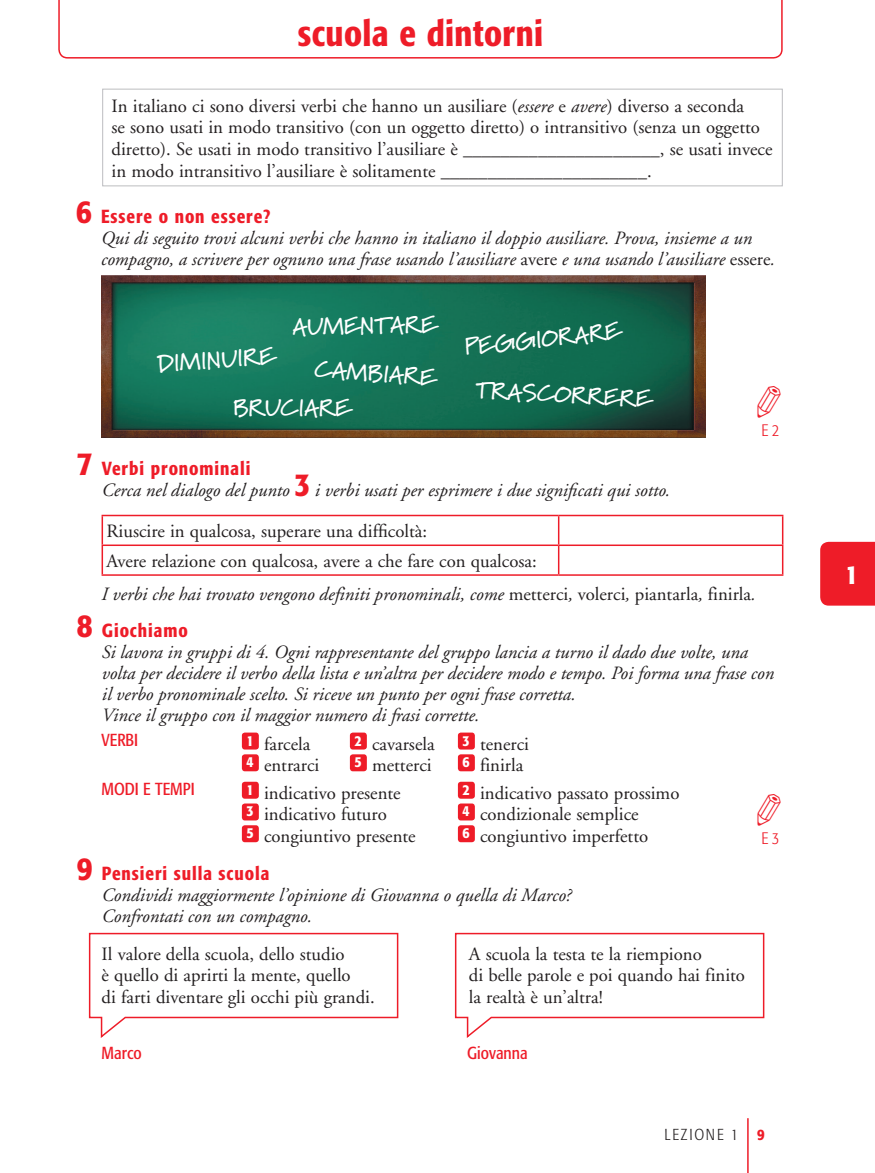
<style>
.page{position:relative;width:875px;height:1173px;background:#fff}
.page>*{position:absolute;margin:0;border:0;box-sizing:border-box;transform-origin:0 0}
.t1{font:500 condensed 36px "Formata";letter-spacing:.015em;color:#ee1c28}
.t2{font:500 condensed 27px "Formata";color:#fff}
.t3{font:700 24px "Marydale";color:#fff}
.t4{font:18.75px/21.8px "Adobe Garamond";color:#231f20}
.t5{font:italic 18.75px/21px "Adobe Garamond";color:#231f20}
.t6{font:500 condensed 18.75px "Formata";letter-spacing:.05em;color:#ee1c28}
.t7{font:condensed 17.25px "Formata";color:#ee1c28}
.t8{font:300 condensed 16.5px "Formata";color:#ee1c28}
.t9{font:300 condensed 15.75px "Formata";letter-spacing:.115em;color:#231f20}
.s1{font-style:italic}
.s2{font-size:33px}
.s3{font-style:normal}
.s4{font-family:"Formata";font-weight:500;font-style:normal;font-stretch:condensed;font-size:33px;color:#ee1c28}
.s5{font-weight:500;color:#ee1c28}
</style>
<div class="page">
<svg style="left:88px;top:932px;width:311px;height:106px"></svg>
<svg style="left:454px;top:932px;width:311px;height:106px"></svg>
<div style="left:102px;top:89px;width:681px;height:97px;border:1px solid #bcbdc0"></div>
<img style="left:101px;top:275px;width:604px;height:162px">
<div style="left:820px;top:542px;width:55px;height:63px;background:#ee1c28"></div>
<hr style="left:747px;top:1118px;width:2px;height:55px;background:#ee1c28">
<svg style="left:58px;top:0;width:725px;height:59px"></svg>
<hr style="left:102px;top:574px;width:457px;height:2px;background:#ee1c28">
<svg style="left:102px;top:515px;width:681px;height:60px"></svg>
<hr style="left:559px;top:544px;width:224px;height:2px;background:#ee1c28">
<hr style="left:559px;top:574px;width:224px;height:2px;background:#ee1c28">
<div style="left:242px;top:732px;width:17px;height:17px;background:#ee1c28;border-radius:3px"></div>
<div style="left:350px;top:732px;width:17px;height:17px;background:#ee1c28;border-radius:3px"></div>
<div style="left:458px;top:732px;width:17px;height:17px;background:#ee1c28;border-radius:3px"></div>
<div style="left:242px;top:754px;width:17px;height:17px;background:#ee1c28;border-radius:3px"></div>
<div style="left:350px;top:754px;width:17px;height:17px;background:#ee1c28;border-radius:3px"></div>
<div style="left:458px;top:754px;width:17px;height:17px;background:#ee1c28;border-radius:3px"></div>
<div style="left:242px;top:781px;width:17px;height:17px;background:#ee1c28;border-radius:3px"></div>
<div style="left:458px;top:781px;width:17px;height:17px;background:#ee1c28;border-radius:3px"></div>
<div style="left:242px;top:803px;width:17px;height:17px;background:#ee1c28;border-radius:3px"></div>
<div style="left:458px;top:803px;width:17px;height:17px;background:#ee1c28;border-radius:3px"></div>
<div style="left:242px;top:825px;width:17px;height:17px;background:#ee1c28;border-radius:3px"></div>
<div style="left:458px;top:825px;width:17px;height:17px;background:#ee1c28;border-radius:3px"></div>
<h1 class="t1" style="left:298px;top:11px;width:247px">scuola e dintorni</h1>
<p class="t4" style="left:112px;top:95px;width:662px">In italiano ci sono diversi verbi che hanno un ausiliare (<span class="s1">essere</span> e <span class="s1">avere</span>) diverso a seconda<br>se sono usati in modo transitivo (con un oggetto diretto) o intransitivo (senza un oggetto diretto). Se usati in modo transitivo l’ausiliare è _____________________, se usati invece in modo intransitivo l’ausiliare è solitamente ______________________.</p>
<p class="t6" style="left:76px;top:205px;width:196px"><span class="s2">6</span> Essere o non essere?</p>
<p class="t5" style="left:101px;top:228px;width:676px">Qui di seguito trovi alcuni verbi che hanno in italiano il doppio ausiliare. Prova, insieme a un compagno, a scrivere per ognuno una frase usando l’ausiliare <span class="s3">avere</span> e una usando l’ausiliare <span class="s3">essere</span>.</p>
<p class="t3" style="left:292px;top:313px;width:146px;rotate:-1deg">AUMENTARE</p>
<p class="t3" style="left:157px;top:350px;width:119px;rotate:-4deg">DIMINUIRE</p>
<p class="t3" style="left:316px;top:355px;width:123px;rotate:4deg">CAMBIARE</p>
<p class="t3" style="left:233px;top:393px;width:119px">BRUCIARE</p>
<p class="t3" style="left:463px;top:333px;width:158px;rotate:-6deg">PEGGIORARE</p>
<p class="t3" style="left:477px;top:376px;width:178px;rotate:3deg">TRASCORRERE</p>
<p class="t6" style="left:77px;top:457px;width:175px"><span class="s2">7</span> Verbi pronominali</p>
<p class="t5" style="left:102px;top:480px;width:570px">Cerca nel dialogo del punto <span class="s4">3</span> i verbi usati per esprimere i due significati qui sotto.</p>
<p class="t8" style="left:761px;top:420px;width:19px">E 2</p>
<p class="t4" style="left:107px;top:517px;width:432px;line-height:29.7px">Riuscire in qualcosa, superare una difficoltà:<br>Avere relazione con qualcosa, avere a che fare con qualcosa:</p>
<p class="t5" style="left:102px;top:584px;width:656px">I verbi che hai trovato vengono definiti pronominali, come <span class="s3">metterci</span>, <span class="s3">volerci</span>, <span class="s3">piantarla</span>, <span class="s3">finirla</span>.</p>
<p class="t6" style="left:77px;top:619px;width:112px"><span class="s2">8</span> Giochiamo</p>
<p class="t5" style="left:102px;top:642px;width:674px">Si lavora in gruppi di 4. Ogni rappresentante del gruppo lancia a turno il dado due volte, una volta per decidere il verbo della lista e un’altra per decidere modo e tempo. Poi forma una frase con il verbo pronominale scelto. Si riceve un punto per ogni frase corretta.<br>Vince il gruppo con il maggior numero di frasi corrette.</p>
<p class="t7" style="left:102px;top:729px;width:38px">VERBI</p>
<p class="t7" style="left:102px;top:778px;width:95px">MODI E TEMPI</p>
<p class="t4" style="left:247px;top:733px;width:65px"><sup>1</sup> farcela</p>
<p class="t4" style="left:355px;top:733px;width:82px"><sup>2</sup> cavarsela</p>
<p class="t4" style="left:463px;top:733px;width:68px"><sup>3</sup> tenerci</p>
<p class="t4" style="left:247px;top:755px;width:74px"><sup>4</sup> entrarci</p>
<p class="t4" style="left:355px;top:755px;width:79px"><sup>5</sup> metterci</p>
<p class="t4" style="left:463px;top:755px;width:62px"><sup>6</sup> finirla</p>
<p class="t4" style="left:247px;top:782px;width:156px"><sup>1</sup> indicativo presente</p>
<p class="t4" style="left:463px;top:782px;width:218px"><sup>2</sup> indicativo passato prossimo</p>
<p class="t4" style="left:247px;top:804px;width:142px"><sup>3</sup> indicativo futuro</p>
<p class="t4" style="left:463px;top:804px;width:178px"><sup>4</sup> condizionale semplice</p>
<p class="t4" style="left:247px;top:826px;width:171px"><sup>5</sup> congiuntivo presente</p>
<p class="t4" style="left:463px;top:826px;width:187px"><sup>6</sup> congiuntivo imperfetto</p>
<p class="t6" style="left:77px;top:861px;width:194px"><span class="s2">9</span> Pensieri sulla scuola</p>
<p class="t5" style="left:102px;top:884px;width:471px">Condividi maggiormente l’opinione di Giovanna o quella di Marco?<br>Confrontati con un compagno.</p>
<p class="t4" style="left:102px;top:943px;width:275px">Il valore della scuola, dello studio<br>è quello di aprirti la mente, quello<br>di farti diventare gli occhi più grandi.</p>
<p class="t7" style="left:102px;top:1042px;width:42px">Marco</p>
<p class="t4" style="left:469px;top:943px;width:278px">A scuola la testa te la riempiono<br>di belle parole e poi quando hai finito la realtà è un’altra!</p>
<p class="t7" style="left:467px;top:1042px;width:62px">Giovanna</p>
<p class="t8" style="left:761px;top:829px;width:19px">E 3</p>
<p class="t9" style="left:664px;top:1125px;width:102px">LEZIONE 1 <span class="s5">9</span></p>
<h2 class="t2" style="left:845px;top:558px;width:14px">1</h2>
</div>
